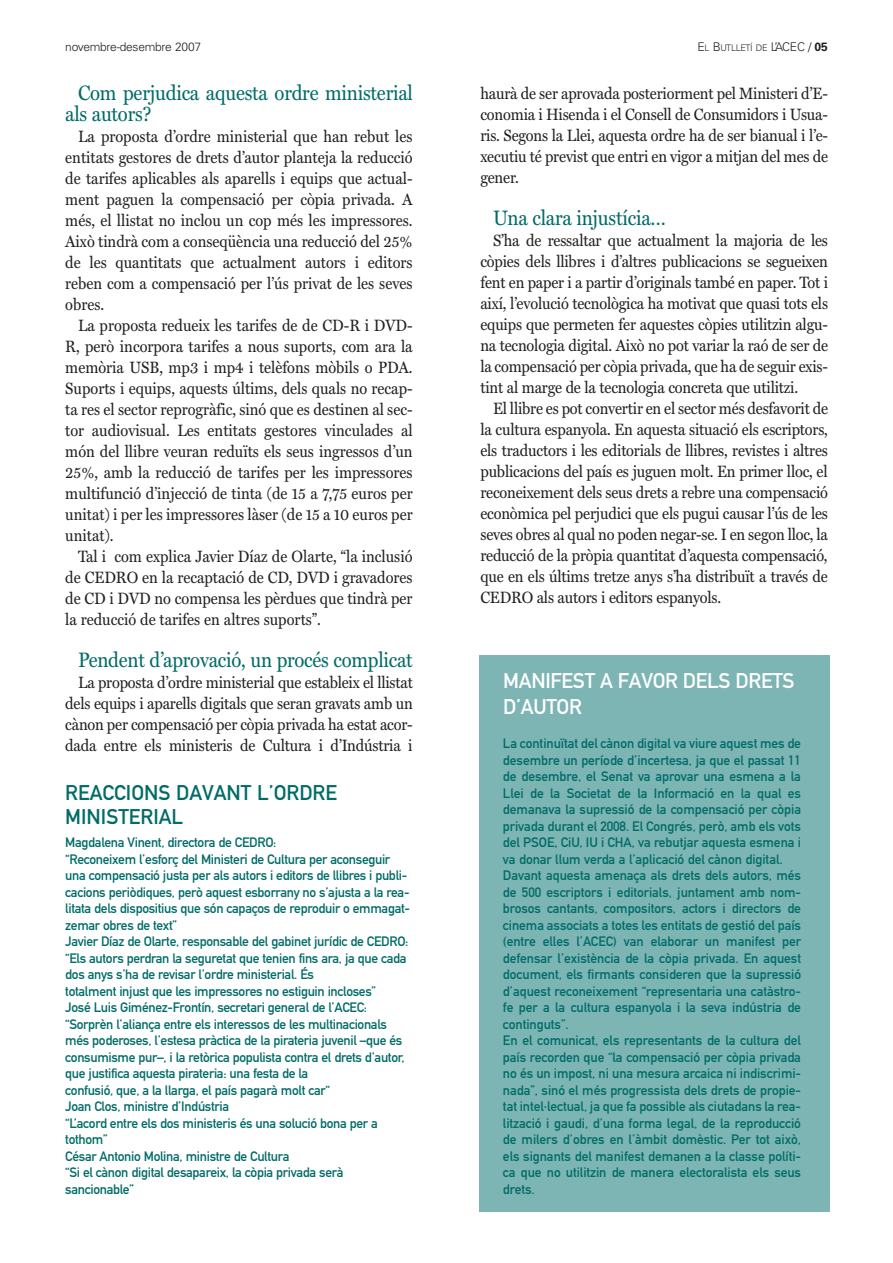
<style>
.page{position:relative;width:893px;height:1263px;background:#fff}
.page>*{position:absolute;margin:0;border:0;box-sizing:border-box;transform-origin:0 0}
.t1{font:21px/21px "Miller Text";letter-spacing:-.01em;color:#006c67;scale:.9 1}
.t2{font:21px/24px "DIN Mittelschrift Alternate";color:#006c67}
.t3{font:21px/25.5px "DIN Mittelschrift Alternate";letter-spacing:-.015em;color:#fff}
.t4{font:16.5px/21px "Miller Text";letter-spacing:-.005em;color:#231f20;text-align:justify;scale:.9 1}
.t5{font:13.5px/16.5px "DIN Mittelschrift Alternate";letter-spacing:-.005em;color:#006c67}
.t6{font:13.5px/16.5px "DIN Mittelschrift Alternate";letter-spacing:-.025em;color:#006c67}
.t7{font:300 12px "Univers";letter-spacing:-.02em;color:#231f20}
.t8{font:300 9px "Univers";letter-spacing:-.03em;color:#231f20}
.s1{font-size:12px}
.s2{font-weight:700;font-size:12px}
</style>
<div class="page">
<div style="left:479px;top:655px;width:350px;height:557px;background:#7db5b4"></div>
<p class="t7" style="left:65px;top:43px;width:137px">novembre-desembre 2007</p>
<p class="t8" style="left:697px;top:45px;width:132px"><span class="s1">E</span>L <span class="s1">B</span>UTLLETÍ DE <span class="s1">L’ACEC /</span> <span class="s2">05</span></p>
<p class="t1" style="left:65px;top:82px;width:388px;text-indent:13px">Com perjudica aquesta ordre ministerial als autors?</p>
<p class="t4" style="left:78px;top:125px;width:373px">La proposta d’ordre ministerial que han rebut les</p>
<p class="t4" style="left:65px;top:146px;width:387px">entitats gestores de drets d’autor planteja la reducció</p>
<p class="t4" style="left:65px;top:167px;width:387px">de tarifes aplicables als aparells i equips que actual-</p>
<p class="t4" style="left:65px;top:188px;width:387px">ment paguen la compensació per còpia privada. A</p>
<p class="t4" style="left:65px;top:209px;width:387px">més, el llistat no inclou un cop més les impressores.</p>
<p class="t4" style="left:65px;top:230px;width:387px">Això tindrà com a conseqüència una reducció del 25%</p>
<p class="t4" style="left:65px;top:251px;width:387px">de les quantitats que actualment autors i editors</p>
<p class="t4" style="left:65px;top:272px;width:387px">reben com a compensació per l’ús privat de les seves</p>
<p class="t4" style="left:65px;top:293px;width:45px">obres.</p>
<p class="t4" style="left:78px;top:314px;width:373px">La proposta redueix les tarifes de de CD-R i DVD-</p>
<p class="t4" style="left:65px;top:335px;width:387px">R, però incorpora tarifes a nous suports, com ara la</p>
<p class="t4" style="left:65px;top:356px;width:387px">memòria USB, mp3 i mp4 i telèfons mòbils o PDA.</p>
<p class="t4" style="left:65px;top:377px;width:387px">Suports i equips, aquests últims, dels quals no recap-</p>
<p class="t4" style="left:65px;top:398px;width:387px">ta res el sector reprogràfic, sinó que es destinen al sec-</p>
<p class="t4" style="left:65px;top:419px;width:387px">tor audiovisual. Les entitats gestores vinculades al</p>
<p class="t4" style="left:65px;top:440px;width:387px">món del llibre veuran reduïts els seus ingressos d’un</p>
<p class="t4" style="left:65px;top:461px;width:387px">25%, amb la reducció de tarifes per les impressores</p>
<p class="t4" style="left:65px;top:482px;width:388px">multifunció d’injecció de tinta (de 15 a 7,75 euros per</p>
<p class="t4" style="left:65px;top:503px;width:388px">unitat) i per les impressores làser (de 15 a 10 euros per</p>
<p class="t4" style="left:65px;top:524px;width:55px">unitat).</p>
<p class="t4" style="left:78px;top:545px;width:373px">Tal i com explica Javier Díaz de Olarte, “la inclusió</p>
<p class="t4" style="left:65px;top:566px;width:387px">de CEDRO en la recaptació de CD, DVD i gravadores</p>
<p class="t4" style="left:65px;top:587px;width:387px">de CD i DVD no compensa les pèrdues que tindrà per</p>
<p class="t4" style="left:65px;top:608px;width:285px">la reducció de tarifes en altres suports”.</p>
<p class="t1" style="left:78px;top:649px;width:373px">Pendent d’aprovació, un procés complicat</p>
<p class="t4" style="left:65px;top:671px;width:388px;text-indent:13px">La proposta d’ordre ministerial que estableix el llistat dels equips i aparells digitals que seran gravats amb un cànon per compensació per còpia privada ha estat acor&shy;dada entre els ministeris de Cultura i d’Indústria i</p>
<p class="t4" style="left:480px;top:83px;width:388px">haurà de ser aprovada posteriorment pel Ministeri d’E&shy;conomia i Hisenda i el Consell de Consumidors i Usua&shy;ris. Segons la Llei, aquesta ordre ha de ser bianual i l’e&shy;xecutiu té previst que entri en vigor a mitjan del mes de gener.</p>
<p class="t1" style="left:493px;top:207px;width:194px">Una clara injustícia…</p>
<p class="t4" style="left:493px;top:230px;width:374px">S’ha de ressaltar que actualment la majoria de les</p>
<p class="t4" style="left:480px;top:251px;width:388px">còpies dels llibres i d’altres publicacions se segueixen</p>
<p class="t4" style="left:480px;top:272px;width:388px">fent en paper i a partir d’originals també en paper. Tot i</p>
<p class="t4" style="left:480px;top:293px;width:388px">així, l’evolució tecnològica ha motivat que quasi tots els</p>
<p class="t4" style="left:480px;top:314px;width:388px">equips que permeten fer aquestes còpies utilitzin algu-</p>
<p class="t4" style="left:480px;top:335px;width:388px">na tecnologia digital. Això no pot variar la raó de ser de</p>
<p class="t4" style="left:480px;top:356px;width:388px">la compensació per còpia privada, que ha de seguir exis-</p>
<p class="t4" style="left:480px;top:377px;width:355px">tint al marge de la tecnologia concreta que utilitzi.</p>
<p class="t4" style="left:493px;top:398px;width:374px">El llibre es pot convertir en el sector més desfavorit de</p>
<p class="t4" style="left:480px;top:419px;width:388px">la cultura espanyola. En aquesta situació els escriptors,</p>
<p class="t4" style="left:480px;top:440px;width:388px">els traductors i les editorials de llibres, revistes i altres</p>
<p class="t4" style="left:480px;top:461px;width:387px">publicacions del país es juguen molt. En primer lloc, el</p>
<p class="t4" style="left:480px;top:482px;width:388px">reconeixement dels seus drets a rebre una compensació</p>
<p class="t4" style="left:480px;top:503px;width:388px">econòmica pel perjudici que els pugui causar l’ús de les</p>
<p class="t4" style="left:480px;top:524px;width:388px">seves obres al qual no poden negar-se. I en segon lloc, la</p>
<p class="t4" style="left:480px;top:545px;width:387px">reducció de la pròpia quantitat d’aquesta compensació,</p>
<p class="t4" style="left:480px;top:566px;width:388px">que en els últims tretze anys s’ha distribuït a través de</p>
<p class="t4" style="left:480px;top:587px;width:269px">CEDRO als autors i editors espanyols.</p>
<p class="t3" style="left:503px;top:670px;width:293px">MANIFEST A FAVOR DELS DRETS<br>D’AUTOR</p>
<p class="t5" style="left:503px;top:736px;width:300px">La continuïtat del cànon digital va viure aquest mes de desembre un període d’incertesa, ja que el passat 11 de desembre, el Senat va aprovar una esmena a la Llei de la Societat de la Informació en la qual es demanava la supressió de la compensació per còpia privada durant el 2008. El Congrés, però, amb els vots del PSOE, CiU, IU i CHA, va rebutjar aquesta esmena i va donar llum verda a l’aplicació del cànon digital.<br>Davant aquesta amenaça als drets dels autors, més de 500 escriptors i editorials, juntament amb nom&shy;brosos cantants, compositors, actors i directors de cinema associats a totes les entitats de gestió del país (entre elles l’ACEC) van elaborar un manifest per defensar l’existència de la còpia privada. En aquest document, els firmants consideren que la supressió d’aquest reconeixement “representaria una catàstro&shy;fe per a la cultura espanyola i la seva indústria de continguts”.<br>En el comunicat, els representants de la cultura del país recorden que “la compensació per còpia privada no és un impost, ni una mesura arcaica ni indiscrimi&shy;nada”, sinó el més progressista dels drets de propie&shy;tat intel·lectual, ja que fa possible als ciutadans la rea&shy;lització i gaudi, d’una forma legal, de la reproducció de milers d’obres en l’àmbit domèstic. Per tot això, els signants del manifest demanen a la classe políti&shy;ca que no utilitzin de manera electoralista els seus drets.</p>
<p class="t2" style="left:65px;top:783px;width:273px">REACCIONS DAVANT L’ORDRE<br>MINISTERIAL</p>
<p class="t6" style="left:65px;top:835px;width:346px">Magdalena Vinent, directora de CEDRO:<br>“Reconeixem l’esforç del Ministeri de Cultura per aconseguir una compensació justa per als autors i editors de llibres i publi&shy;cacions periòdiques, però aquest esborrany no s’ajusta a la rea&shy;litata dels dispositius que són capaços de reproduir o emmagat&shy;zemar obres de text”<br>Javier Díaz de Olarte, responsable del gabinet jurídic de CEDRO: “Els autors perdran la seguretat que tenien fins ara, ja que cada dos anys s’ha de revisar l’ordre ministerial. És<br>totalment injust que les impressores no estiguin incloses”<br>José Luis Giménez-Frontín, secretari general de l’ACEC: “Sorprèn l’aliança entre els interessos de les multinacionals més poderoses, l’estesa pràctica de la pirateria juvenil –que és consumisme pur–, i la retòrica populista contra el drets d’autor, que justifica aquesta pirateria: una festa de la<br>confusió, que, a la llarga, el país pagarà molt car“<br>Joan Clos, ministre d’Indústria<br>“L’acord entre els dos ministeris és una solució bona per a tothom”<br>César Antonio Molina, ministre de Cultura<br>“Si el cànon digital desapareix, la còpia privada serà sancionable”</p>
</div>
